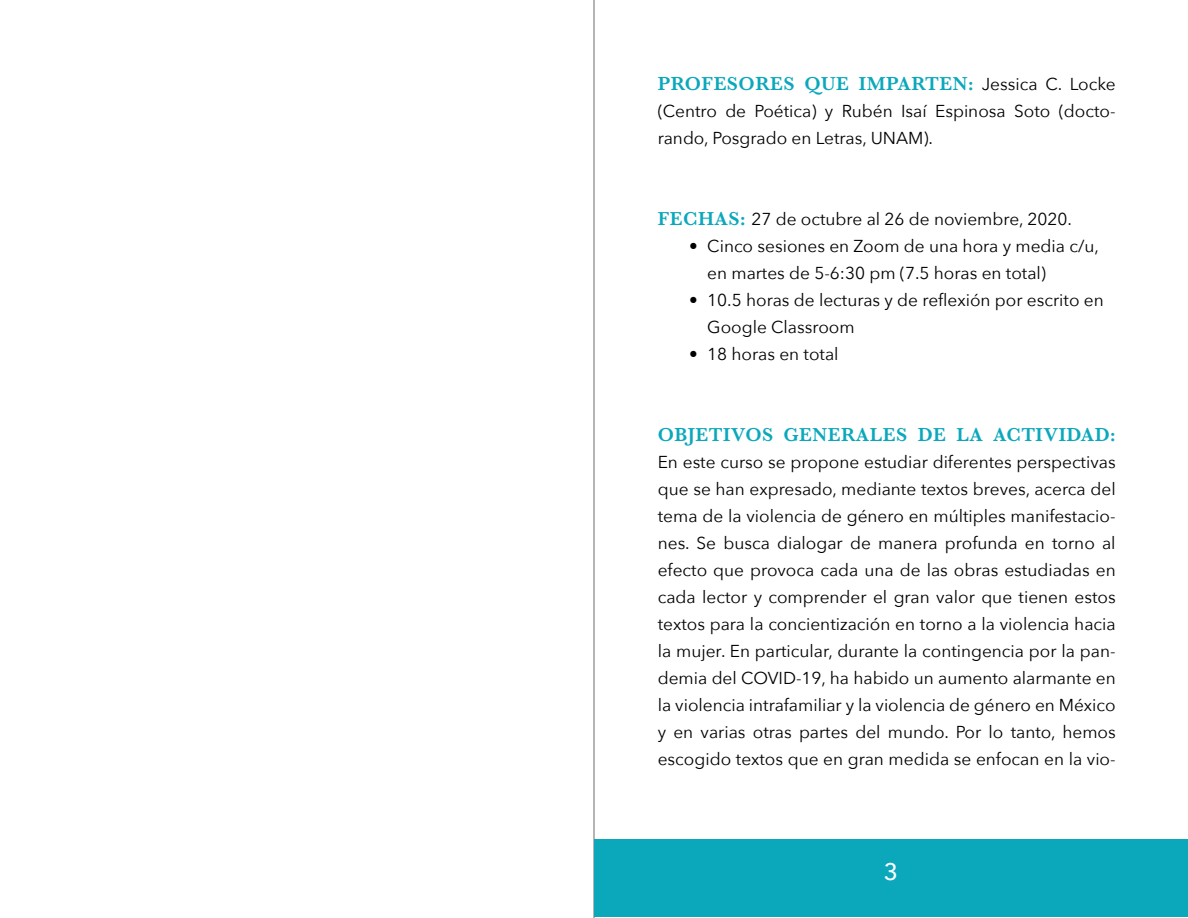
<style>
.page{position:relative;width:1188px;height:918px;background:#fff}
.page>*{position:absolute;margin:0;border:0;box-sizing:border-box;transform-origin:0 0}
.t1{font:500 24px "Avenir Next";color:#fff}
.t2{font:600 19.5px "Baskerville";letter-spacing:.025em;color:#0ba8bc}
.t3{font:17.25px/27px "Avenir Next";color:#000}
.s1{font-family:"Avenir Next";font-weight:400;font-size:17.25px;color:#000}
.s2{font-family:"Baskerville";font-weight:600;font-size:19.5px;color:#0ba8bc}
</style>
<div class="page">
<hr style="left:594px;top:0;width:1px;height:918px;background:#6d6d6c">
<div style="left:594px;top:840px;width:593px;height:77px;background:#0ba8bc"></div>
<p class="t2" style="left:658px;top:70px;width:459px">PROFESORES QUE IMPARTEN: <span class="s1">Jessica C. Locke</span></p>
<p class="t3" style="left:658px;top:97px;width:459px">(Centro de Poética) y Rubén Isaí Espinosa Soto (docto&shy;rando, Posgrado en Letras, UNAM).</p>
<p class="t3" style="left:658px;top:205px;width:416px"><span class="s2">FECHAS:</span> 27 de octubre al 26 de noviembre, 2020.</p>
<p class="t3" style="left:707px;top:232px;width:393px;text-indent:-18px">• Cinco sesiones en Zoom de una hora y media c/u, en martes de 5-6:30 pm (7.5 horas en total)</p>
<p class="t3" style="left:707px;top:286px;width:398px;text-indent:-18px">• 10.5 horas de lecturas y de reflexión por escrito en<br>Google Classroom</p>
<p class="t3" style="left:689px;top:340px;width:151px">• 18 horas en total</p>
<p class="t2" style="left:658px;top:421px;width:459px">OBJETIVOS GENERALES DE LA ACTIVIDAD:</p>
<p class="t3" style="left:658px;top:448px;width:459px;text-align:justify">En este curso se propone estudiar diferentes perspectivas que se han expresado, mediante textos breves, acerca del tema de la violencia de género en múltiples manifestacio&shy;nes. Se busca dialogar de manera profunda en torno al efecto que provoca cada una de las obras estudiadas en cada lector y comprender el gran valor que tienen estos textos para la concientización en torno a la violencia hacia la mujer. En particular, durante la contingencia por la pan&shy;demia del COVID-19, ha habido un aumento alarmante en la violencia intrafamiliar y la violencia de género en México y en varias otras partes del mundo. Por lo tanto, hemos escogido textos que en gran medida se enfocan en la vio-</p>
<h1 class="t1" style="left:884px;top:852px;width:16px">3</h1>
</div>
